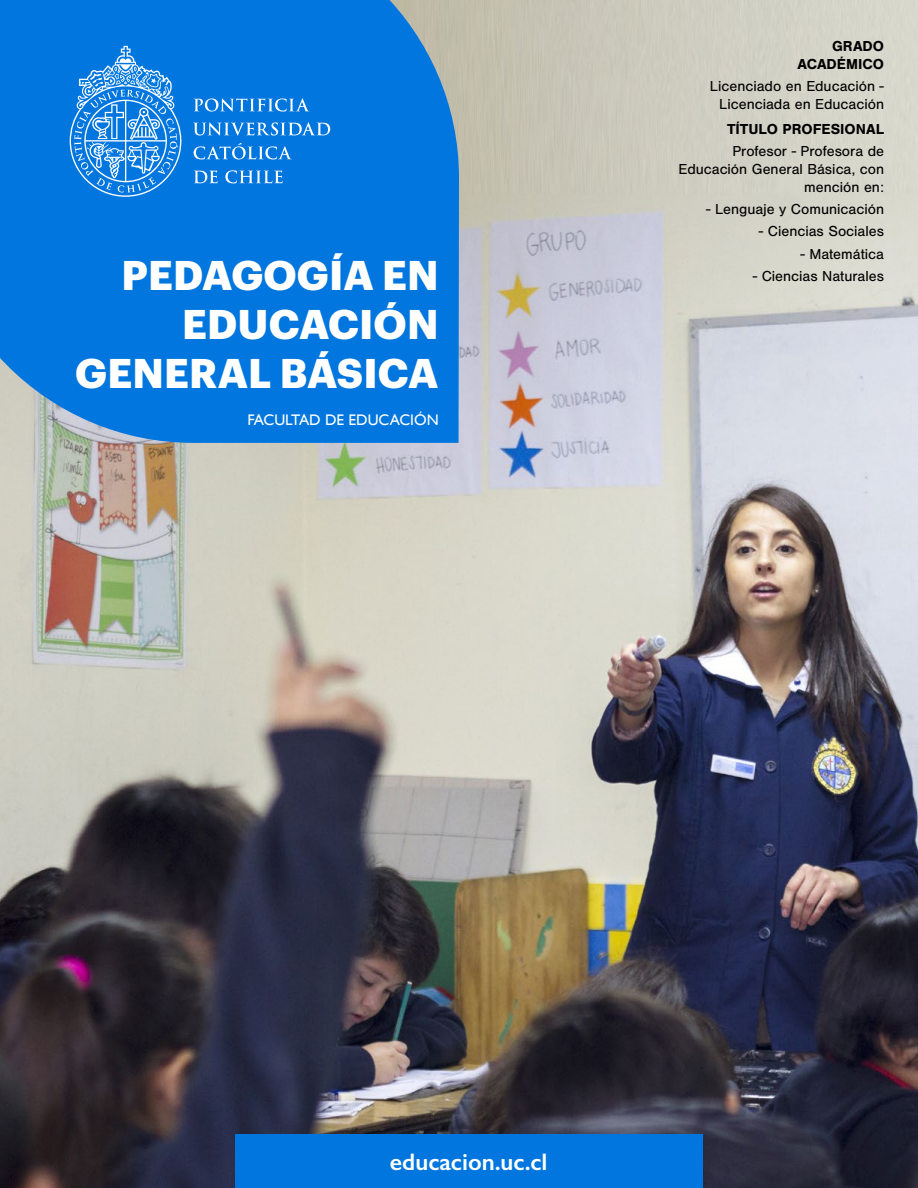
<style>
.page{position:relative;width:918px;height:1188px;background:#fff}
.page>*{position:absolute;margin:0;border:0;box-sizing:border-box;transform-origin:0 0}
.t1{font:700 40.65px/48.8px "Graphik";letter-spacing:.005em;color:#fff;text-align:right}
.t2{font:600 24px "Gill Sans";color:#fff}
.t3{font:15.3px "Gill Sans";color:#fff}
.t4{font:15px/18px "Nimbus San";color:#000;text-align:right}
.t5{font:700 15px/18px "Nimbus San";color:#000;text-align:right}
</style>
<div class="page">
<img style="left:0;top:0;width:918px;height:1188px">
<div style="left:0;top:0;width:459px;height:443px;background:#0176de"></div>
<div style="left:235px;top:1134px;width:468px;height:54px;background:#0176de"></div>
<svg style="left:194px;top:98px;width:115px;height:14px;background:#4198e6"></svg>
<svg style="left:193px;top:122px;width:137px;height:14px;background:#449ae6"></svg>
<svg style="left:194px;top:143px;width:98px;height:16px;background:#3491e4"></svg>
<svg style="left:194px;top:170px;width:24px;height:13px"></svg>
<svg style="left:225px;top:170px;width:58px;height:13px"></svg>
<svg style="left:70px;top:46px;width:112px;height:151px;background:#3793e4"></svg>
<h1 class="t1" style="left:75px;top:247px;width:365px">PEDAGOGÍA EN<br>EDUCACIÓN<br>GENERAL BÁSICA</h1>
<p class="t3" style="left:247px;top:410px;width:193px">FACULTAD DE EDUCACIÓN</p>
<p class="t5" style="left:798px;top:37px;width:88px">GRADO<br>ACADÉMICO</p>
<p class="t4" style="left:710px;top:77px;width:176px">Licenciado en Educación -<br>Licenciada en Educación</p>
<p class="t5" style="left:727px;top:120px;width:159px">TÍTULO PROFESIONAL</p>
<p class="t4" style="left:679px;top:142px;width:207px">Profesor - Profesora de<br>Educación General Básica, con mención en:</p>
<p class="t4" style="left:706px;top:200px;width:179px">- Lenguaje y Comunicación</p>
<p class="t4" style="left:759px;top:223px;width:127px">- Ciencias Sociales</p>
<p class="t4" style="left:800px;top:245px;width:85px">- Matemática</p>
<p class="t4" style="left:753px;top:267px;width:133px">- Ciencias Naturales</p>
<h2 class="t2" style="left:390px;top:1147px;width:159px">educacion.uc.cl</h2>
</div>
